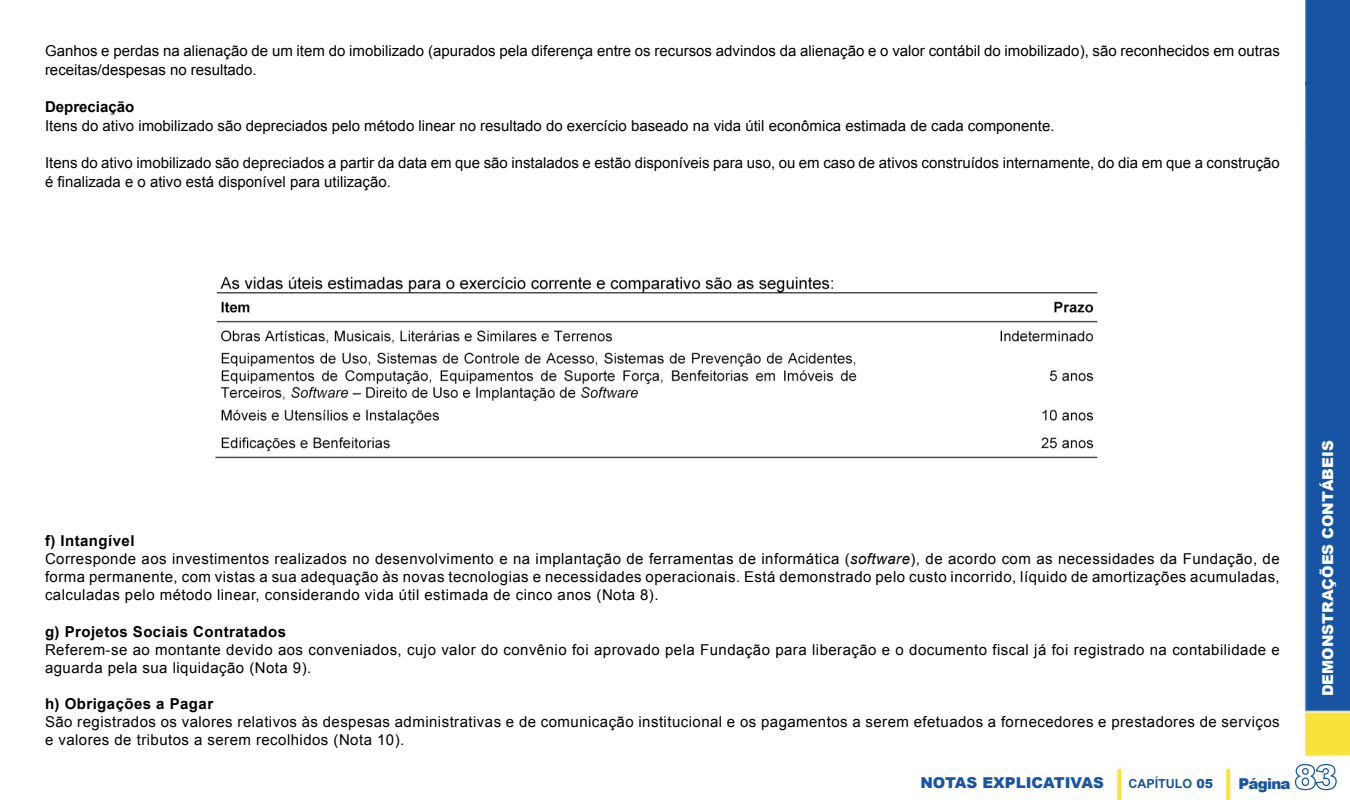
<style>
.page{position:relative;width:1350px;height:800px;background:#fff}
.page>*{position:absolute;margin:0;border:0;box-sizing:border-box;transform-origin:0 0}
.t1{font:15px/18.1px "Arial";letter-spacing:.03em;color:#000}
.t2{font:15px/18.8px "Arial";color:#000}
.t3{font:700 15px "Arial";letter-spacing:.03em;color:#000}
.t4{font:900 15px "Arial";color:#1755a4}
.t5{font:900 15px "Arial";color:#fff}
.t6{font:700 15px "Arial";color:#000}
.t7{font:700 12.5px "Arial";color:#1755a4}
.t8{font:900 12.5px "Arial";color:#1755a4}
.s1{font-weight:700}
.s2{font-style:italic}
</style>
<div class="page">
<img style="left:1116px;top:0;width:234px;height:800px">
<svg style="left:1294px;top:763px;width:43px;height:28px"></svg>
<div style="left:0;top:0;width:1305px;height:139px;background:#fff"></div>
<img style="left:215px;top:276px;width:883px;height:183px">
<p class="t2" style="left:45px;top:41px;width:1236px">Ganhos e perdas na alienação de um item do imobilizado (apurados pela diferença entre os recursos advindos da alienação e o valor contábil do imobilizado), são reconhecidos em outras receitas/despesas no resultado.</p>
<p class="t6" style="left:45px;top:97px;width:91px">Depreciação</p>
<p class="t2" style="left:45px;top:116px;width:1011px">Itens do ativo imobilizado são depreciados pelo método linear no resultado do exercício baseado na vida útil econômica estimada de cada componente.</p>
<p class="t2" style="left:45px;top:154px;width:1236px">Itens do ativo imobilizado são depreciados a partir da data em que são instalados e estão disponíveis para uso, ou em caso de ativos construídos internamente, do dia em que a construção é finalizada e o ativo está disponível para utilização.</p>
<p class="t1" style="left:45px;top:532px;width:1236px"><span class="s1">f) Intangível<br></span>Corresponde aos investimentos realizados no desenvolvimento e na implantação de ferramentas de informática (<span class="s2">software</span>), de acordo com as necessidades da Fundação, de forma permanente, com vistas a sua adequação às novas tecnologias e necessidades operacionais. Está demonstrado pelo custo incorrido, líquido de amortizações acumuladas, calculadas pelo método linear, considerando vida útil estimada de cinco anos (Nota 8).</p>
<p class="t3" style="left:45px;top:621px;width:243px">g) Projetos Sociais Contratados</p>
<p class="t1" style="left:45px;top:640px;width:1236px">Referem-se ao montante devido aos conveniados, cujo valor do convênio foi aprovado pela Fundação para liberação e o documento fiscal já foi registrado na contabilidade e aguarda pela sua liquidação (Nota 9).</p>
<p class="t3" style="left:45px;top:694px;width:170px">h) Obrigações a Pagar</p>
<p class="t1" style="left:45px;top:713px;width:1236px">São registrados os valores relativos às despesas administrativas e de comunicação institucional e os pagamentos a serem efetuados a fornecedores e prestadores de serviços e valores de tributos a serem recolhidos (Nota 10).</p>
<p class="t4" style="left:920px;top:775px;width:25px">NOTAS</p>
<p class="t4" style="left:982px;top:775px;width:54px">EXPLICATIVAS</p>
<p class="t7" style="left:1128px;top:775px;width:10px">cap</p>
<p class="t7" style="left:1155px;top:775px;width:13px">ítulo</p>
<p class="t8" style="left:1196px;top:776px;width:18px">05</p>
<p class="t4" style="left:1239px;top:775px;width:54px">Página</p>
<p class="t5" style="left:1320px;top:696px;width:256px;rotate:-90deg">DEMONSTRAÇÕES CONTÁBEIS</p>
</div>
